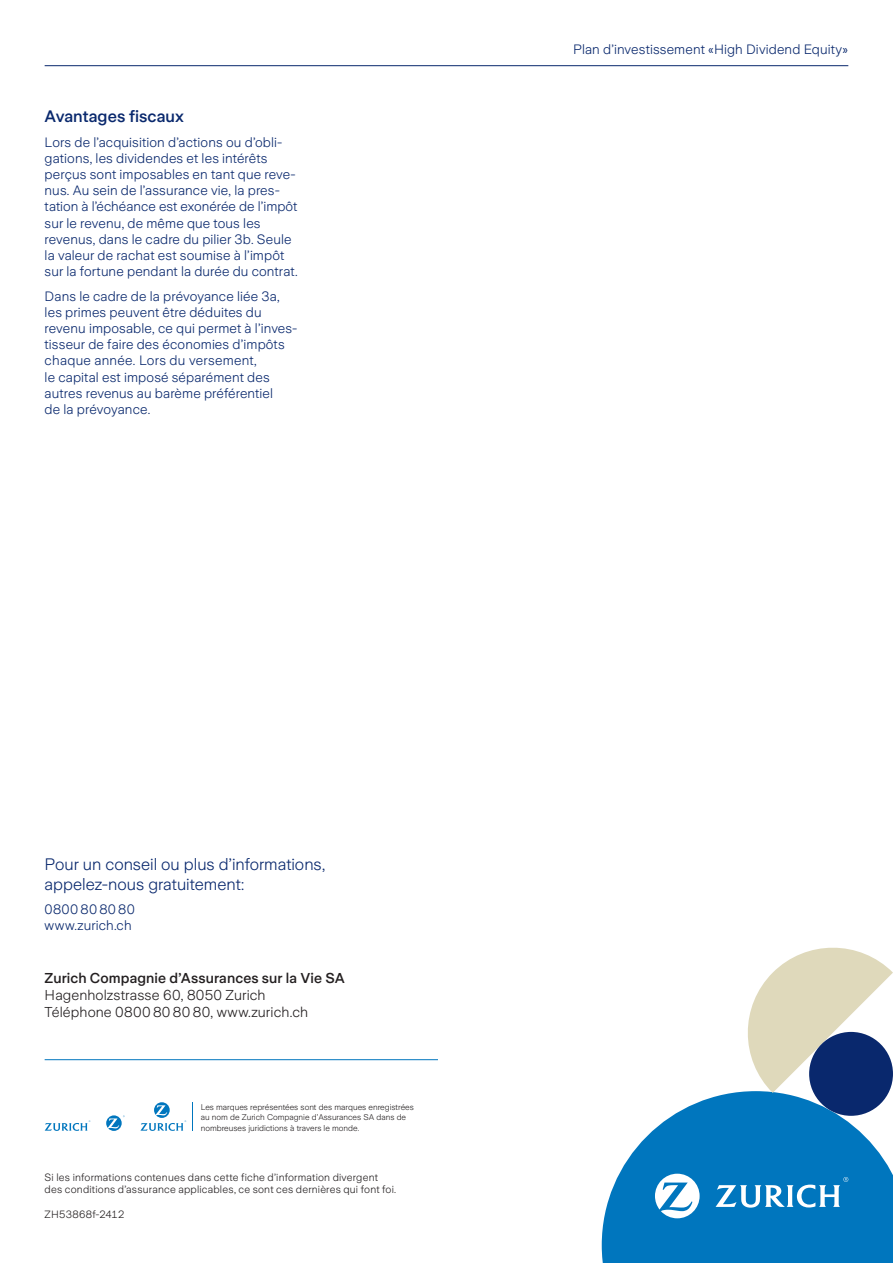
<style>
.page{position:relative;width:893px;height:1263px;background:#fff}
.page>*{position:absolute;margin:0;border:0;box-sizing:border-box;transform-origin:0 0}
.t1{font:300 16.5px/19.8px "Zurich Sans";color:#09286d}
.t2{font:500 16.5px "Zurich Sans";color:#09286d}
.t3{font:300 14.25px/17.1px "Zurich Sans";letter-spacing:.005em;color:#231f20}
.t4{font:500 14.25px "Zurich Sans";letter-spacing:.005em;color:#231f20}
.t5{font:300 13.5px/16.2px "Zurich Sans";letter-spacing:.01em;color:#09286d}
.t6{font:300 10.5px/12.6px "Zurich Sans";letter-spacing:.02em;color:#231f20}
.t7{font:300 8.25px/10.5px "Zurich Sans";color:#231f20}
</style>
<div class="page">
<hr style="left:45px;top:65px;width:803px;height:1px;background:#09286d">
<svg style="left:602px;top:1092px;width:291px;height:171px;fill:#0076be"></svg>
<svg style="left:739px;top:947px;width:154px;height:146px"></svg>
<div style="left:809px;top:1032px;width:84px;height:84px;background:#09286d;border-radius:50%"></div>
<svg style="left:140px;top:1102px;width:46px;height:29px"></svg>
<svg style="left:45px;top:1120px;width:45px;height:11px"></svg>
<svg style="left:106px;top:1115px;width:19px;height:16px"></svg>
<svg style="left:192px;top:1102px;width:1px;height:29px"></svg>
<hr style="left:45px;top:1059px;width:393px;height:1px;background:#0076be">
<svg style="left:655px;top:1174px;width:45px;height:44px"></svg>
<svg style="left:715px;top:1177px;width:133px;height:30px"></svg>
<p class="t2" style="left:45px;top:108px;width:141px">Avantages fiscaux</p>
<p class="t5" style="left:45px;top:134px;width:255px">Lors de l’acquisition d’actions ou d’obli&shy;gations, les dividendes et les intérêts perçus sont imposables en tant que reve&shy;nus. Au sein de l’assurance vie, la pres&shy;tation à l’échéance est exonérée de l’impôt sur le revenu, de même que tous les revenus, dans le cadre du pilier 3b. Seule la valeur de rachat est soumise à l’impôt sur la fortune pendant la durée du contrat.</p>
<p class="t5" style="left:45px;top:288px;width:254px">Dans le cadre de la prévoyance liée 3a, les primes peuvent être déduites du revenu imposable, ce qui permet à l’inves&shy;tisseur de faire des économies d’impôts chaque année. Lors du versement,<br>le capital est imposé séparément des autres revenus au barème préférentiel<br>de la prévoyance.</p>
<p class="t5" style="left:573px;top:42px;width:277px">Plan d’investissement «High Dividend Equity»</p>
<p class="t1" style="left:45px;top:855px;width:282px">Pour un conseil ou plus d’informations, appelez-nous gratuitement:</p>
<p class="t5" style="left:45px;top:902px;width:92px">0800 80 80 80 www.zurich.ch</p>
<p class="t4" style="left:45px;top:970px;width:302px">Zurich Compagnie d’Assurances sur la Vie SA</p>
<p class="t3" style="left:45px;top:987px;width:265px">Hagenholzstrasse 60, 8050 Zurich<br>Téléphone 0800 80 80 80, www.zurich.ch</p>
<p class="t7" style="left:201px;top:1102px;width:215px">Les marques représentées sont des marques enregistrées au nom de Zurich Compagnie d’Assurances SA dans de nombreuses juridictions à travers le monde.</p>
<p class="t6" style="left:45px;top:1171px;width:353px">Si les informations contenues dans cette fiche d’information divergent des conditions d’assurance applicables, ce sont ces dernières qui font foi.</p>
<p class="t6" style="left:45px;top:1208px;width:81px">ZH53868f-2412</p>
</div>
